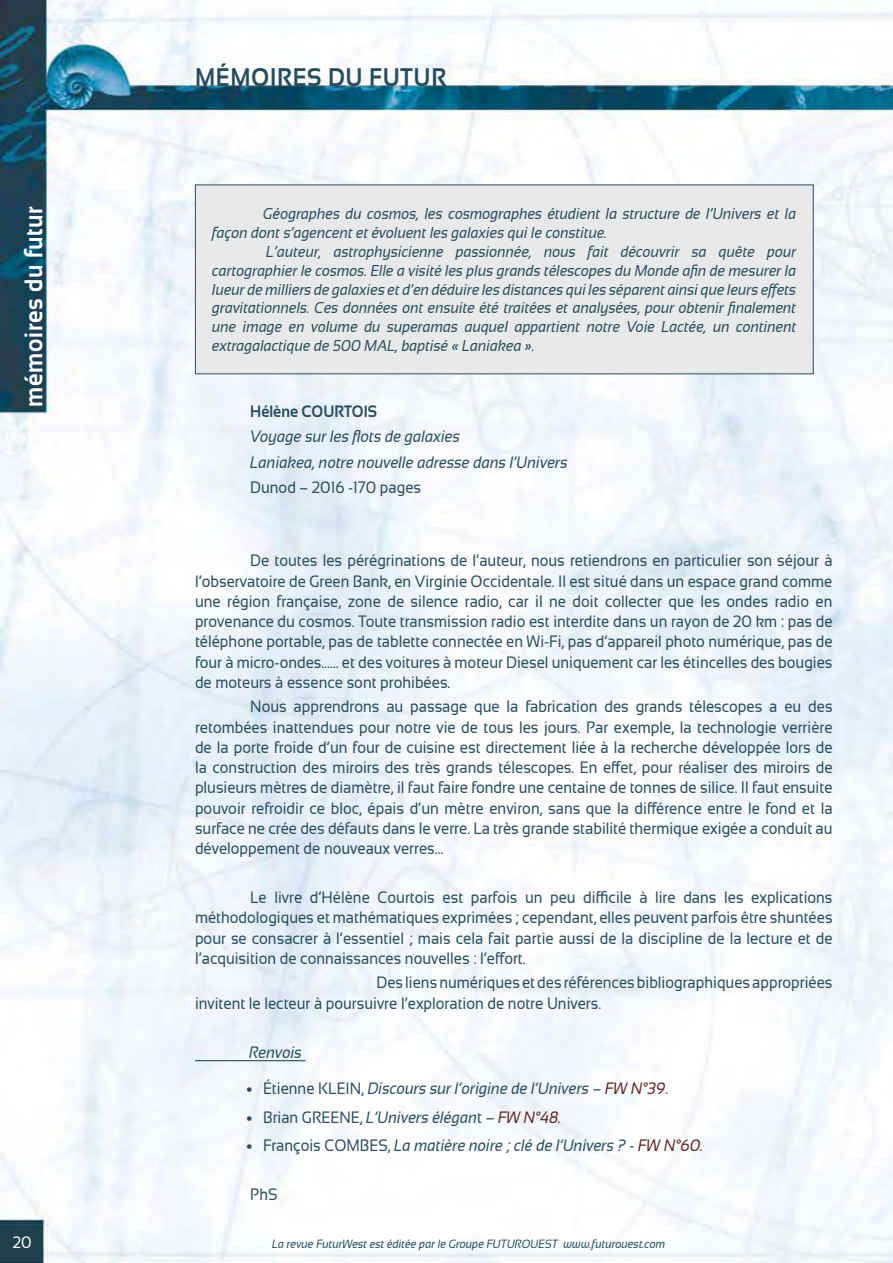
<style>
.page{position:relative;width:893px;height:1263px;background:#fff}
.page>*{position:absolute;margin:0;border:0;box-sizing:border-box;transform-origin:0 0}
.t1{font:700 25.5px "Sansation";letter-spacing:.03em;color:#284d5d;scale:.9 1}
.t2{font:700 25.5px "Sansation";letter-spacing:.03em;color:#fff;scale:.9 1}
.t3{font:16.5px/20.2px "Sansation";color:#284d5d;text-align:justify;scale:.9 1}
.t4{font:italic 16.5px/25.2px "Sansation";color:#284d5d;scale:.9 1}
.t5{font:700 16.5px "Sansation";color:#284d5d;scale:.9 1}
.t6{font:16.5px "Sansation";color:#fff;scale:.9 1}
.t7{font:italic 15.75px/18.9px "Sansation";color:#284d5d;scale:.9 1}
.t8{font:italic 12px "Sansation";color:#284d5d;scale:.9 1}
.s1{font-weight:700;font-style:normal;font-size:21px}
.s2{font-style:normal}
.s3{color:#5c231c}
</style>
<div class="page">
<img style="left:0;top:0;width:893px;height:1263px">
<hr style="left:195px;top:1060px;width:111px;height:1px;background:#284d5d">
<div style="left:195px;top:185px;width:618px;height:189px;background:#e8e9ea"></div>
<h1 class="t2" style="left:19px;top:407px;width:224px;rotate:-90deg">MÉMOIRES DU FUTUR</h1>
<h1 class="t1" style="left:195px;top:62px;width:211px">MÉMOIRES DU FUTU</h1>
<h1 class="t1" style="left:431px;top:62px;width:18px">R</h1>
<p class="t7" style="left:212px;top:204px;width:650px;text-indent:51px">Géographes du cosmos, les cosmographes étudient la structure de l’Univers et la façon dont s’agencent et évoluent les galaxies qui le constitue.</p>
<p class="t7" style="left:212px;top:242px;width:650px;text-align:justify;text-indent:54px">L’auteur, astrophysicienne passionnée, nous fait découvrir sa quête pour cartographier le cosmos. Elle a visité les plus grands télescopes du Monde afin de mesurer la lueur de milliers de galaxies et d’en déduire les distances qui les séparent ainsi que leurs effets gravitationnels. Ces données ont ensuite été traitées et analysées, pour obtenir finalement une image en volume du superamas auquel appartient notre Voie Lactée, un continent extragalactique de 500 MAL, baptisé « Laniakea ».</p>
<p class="t5" style="left:250px;top:402px;width:142px">HÉLÈNE COURTOIS</p>
<p class="t4" style="left:250px;top:424px;width:354px">Voyage sur les flots de galaxies<br>Laniakea, notre nouvelle adresse dans l’Univers</p>
<p class="t3" style="left:250px;top:477px;width:191px">Dunod – 2016 -170 pages</p>
<p class="t3" style="left:195px;top:550px;width:710px;text-indent:55px">De toutes les pérégrinations de l’auteur, nous retiendrons en particulier son séjour à l’observatoire de Green Bank, en Virginie Occidentale. Il est situé dans un espace grand comme une région française, zone de silence radio, car il ne doit collecter que les ondes radio en provenance du cosmos. Toute transmission radio est interdite dans un rayon de 20 km : pas de téléphone portable, pas de tablette connectée en Wi-Fi, pas d’appareil photo numérique, pas de four à micro-ondes…… et des voitures à moteur Diesel uniquement car les étincelles des bougies de moteurs à essence sont prohibées.</p>
<p class="t3" style="left:195px;top:696px;width:710px;text-indent:55px">Nous apprendrons au passage que la fabrication des grands télescopes a eu des retombées inattendues pour notre vie de tous les jours. Par exemple, la technologie verrière de la porte froide d’un four de cuisine est directement liée à la recherche développée lors de la construction des miroirs des très grands télescopes. En effet, pour réaliser des miroirs de plusieurs mètres de diamètre, il faut faire fondre une centaine de tonnes de silice. Il faut ensuite pouvoir refroidir ce bloc, épais d’un mètre environ, sans que la différence entre le fond et la surface ne crée des défauts dans le verre. La très grande stabilité thermique exigée a conduit au développement de nouveaux verres…</p>
<p class="t3" style="left:195px;top:887px;width:710px;text-indent:55px">Le livre d’Hélène Courtois est parfois un peu difficile à lire dans les explications méthodologiques et mathématiques exprimées ; cependant, elles peuvent parfois être shuntées pour se consacrer à l’essentiel ; mais cela fait partie aussi de la discipline de la lecture et de l’acquisition de connaissances nouvelles : l’effort.</p>
<p class="t3" style="left:195px;top:972px;width:710px;text-indent:181px">Des liens numériques et des références bibliographiques appropriées invitent le lecteur à poursuivre l’exploration de notre Univers.</p>
<p class="t4" style="left:249px;top:1039px;width:60px">Renvois</p>
<p class="t4" style="left:246px;top:1076px;width:470px"><span class="s1">•</span> <span class="s2">Étienne KLEIN,</span> Discours sur l’origine de l’Univers <span class="s2">–</span> <span class="s3">FW N°39</span><span class="s2">.</span></p>
<p class="t4" style="left:246px;top:1104px;width:352px"><span class="s1">•</span> <span class="s2">Brian GREENE,</span> L’Univers élégan<span class="s2">t –</span> <span class="s3">FW N°48.</span></p>
<p class="t4" style="left:246px;top:1133px;width:509px"><span class="s1">•</span> <span class="s2">François COMBES,</span> La matière noire ; clé de l’Univers ? <span class="s2">-</span> <span class="s3">FW N°60.</span></p>
<p class="t3" style="left:250px;top:1184px;width:32px">PhS</p>
<p class="t6" style="left:13px;top:1233px;width:22px">20</p>
<p class="t8" style="left:272px;top:1237px;width:438px">La revue FuturWest est éditée par le Groupe FUTUROUEST www.futurouest.com</p>
</div>
